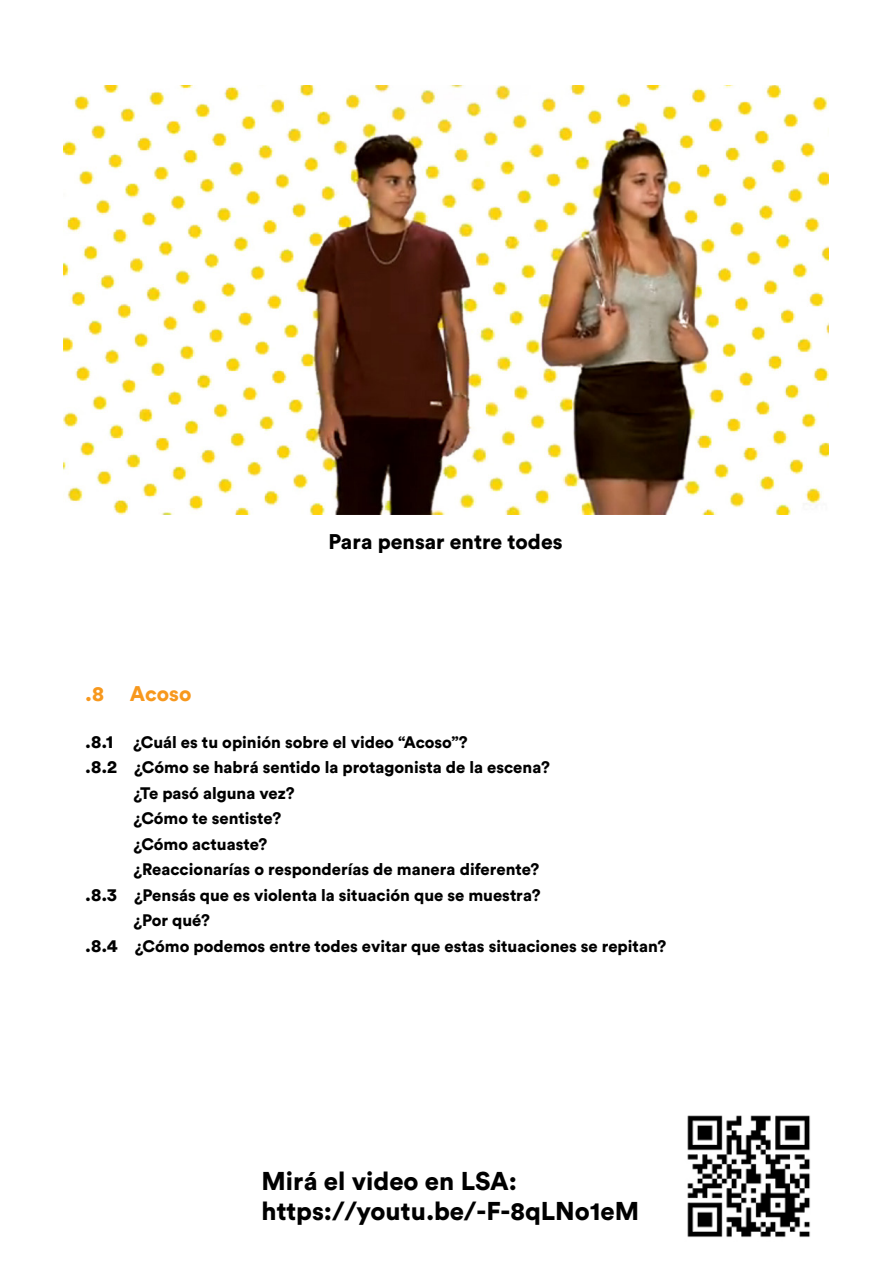
<style>
.page{position:relative;width:893px;height:1263px;background:#fff}
.page>*{position:absolute;margin:0;border:0;box-sizing:border-box;transform-origin:0 0}
.texto_W{font:900 25.5px "Circular Std";color:#000}
.t1{font:900 21px "Circular Std";color:#000}
.titulo{font:900 21px "Circular Std";letter-spacing:-.005em;color:#f7981d}
.titulo-2{font:900 16.5px "Circular Std";color:#000}
.s1{font-size:18px}
</style>
<div class="page">
<img style="left:64px;top:85px;width:765px;height:430px">
<img style="left:687px;top:1115px;width:123px;height:123px">
<p class="t1" style="left:328px;top:527px;width:236px">Para pensar entre todes</p>
<p class="titulo" style="left:85px;top:680px;width:108px">.8 Acoso</p>
<p class="titulo-2" style="left:85px;top:731px;width:384px"><span class="s1">.8.1</span> ¿Cuál es tu opinión sobre el video “Acoso”?</p>
<p class="titulo-2" style="left:85px;top:756px;width:466px"><span class="s1">.8.2</span> ¿Cómo se habrá sentido la protagonista de la escena?</p>
<p class="titulo-2" style="left:134px;top:782px;width:162px">¿Te pasó alguna vez?</p>
<p class="titulo-2" style="left:134px;top:807px;width:149px">¿Cómo te sentiste?</p>
<p class="titulo-2" style="left:134px;top:833px;width:135px">¿Cómo actuaste?</p>
<p class="titulo-2" style="left:134px;top:858px;width:407px">¿Reaccionarías o responderías de manera diferente?</p>
<p class="titulo-2" style="left:85px;top:884px;width:457px"><span class="s1">.8.3</span> ¿Pensás que es violenta la situación que se muestra?</p>
<p class="titulo-2" style="left:134px;top:909px;width:78px">¿Por qué?</p>
<p class="titulo-2" style="left:85px;top:935px;width:583px"><span class="s1">.8.4</span> ¿Cómo podemos entre todes evitar que estas situaciones se repitan?</p>
<p class="texto_W" style="left:261px;top:1164px;width:257px">Mirá el video en LSA:</p>
<p class="texto_W" style="left:261px;top:1194px;width:379px">https://youtu.be/-F-8qLNo1eM</p>
</div>
